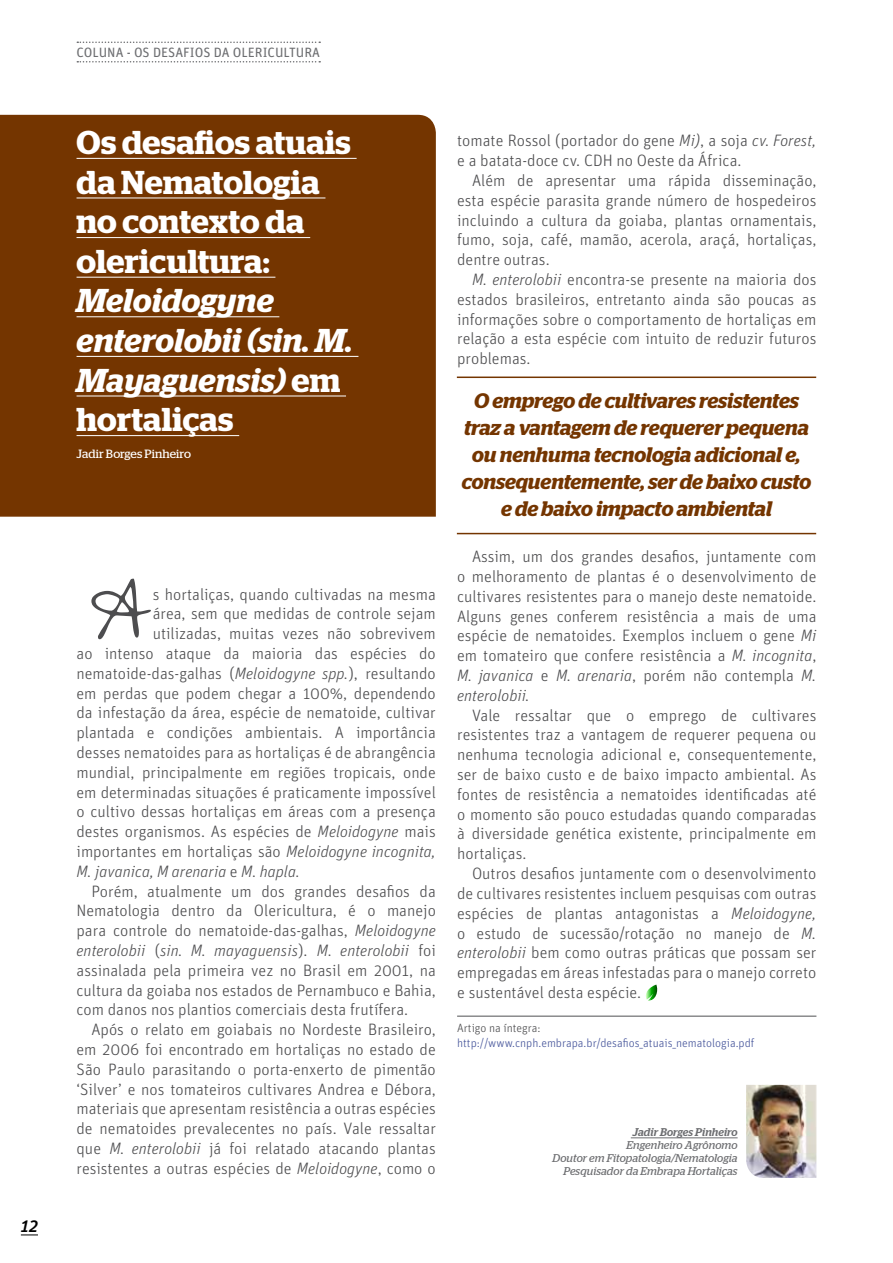
<style>
.page{position:relative;width:893px;height:1263px;background:#fff}
.page>*{position:absolute;margin:0;border:0;box-sizing:border-box;transform-origin:0 0}
.t1{font:71.85px "Zeyada";color:#4d4d4f}
.t2{font:600 33px/39.6px "Stag";letter-spacing:.01em;color:#fff}
.t3{font:italic 600 33px/39.6px "Stag";letter-spacing:.005em;color:#fff}
.t4{font:italic 600 21px/27px "Stag";letter-spacing:-.005em;color:#743500;text-align:center}
.t5{font:italic 500 18px "Unit Pro";color:#000}
.t6{font:300 16.5px/19.8px "Unit Pro";color:#4d4d4f;text-align:justify}
.t7{font:italic 300 16.5px "Unit Pro";color:#4d4d4f}
.t8{font:13.5px "Unit Pro";color:#6d6e71}
.t9{font:300 12px "Unit Pro";color:#45549a}
.t10{font:12px "Stag";letter-spacing:.01em;color:#fff}
.t11{font:300 12px "Unit Pro";color:#4d4d4f}
.t12{font:italic 11.25px/12.9px "Stag";letter-spacing:.01em;color:#6d6e71;text-align:right}
.t13{font:italic 500 11.25px "Stag";letter-spacing:.005em;color:#6d6e71}
.s1{font-style:normal}
.s2{font-style:italic}
</style>
<div class="page">
<svg style="left:21px;top:1235px;width:17px;height:1px"></svg>
<hr style="left:631px;top:1137px;width:107px;height:1px;background:#6d6e71">
<img style="left:746px;top:1085px;width:70px;height:93px">
<svg style="left:77px;top:61px;width:243px;height:2px"></svg>
<svg style="left:77px;top:42px;width:243px;height:1px"></svg>
<svg style="left:646px;top:984px;width:12px;height:17px"></svg>
<div style="left:0;top:115px;width:436px;height:402px;background:#743500"></div>
<hr style="left:77px;top:158px;width:280px;height:1px;background:#fff">
<hr style="left:77px;top:198px;width:248px;height:1px;background:#fff">
<hr style="left:77px;top:237px;width:233px;height:1px;background:#fff">
<hr style="left:77px;top:277px;width:198px;height:1px;background:#fff">
<hr style="left:77px;top:316px;width:202px;height:1px;background:#fff">
<hr style="left:77px;top:356px;width:281px;height:1px;background:#fff">
<hr style="left:77px;top:396px;width:269px;height:1px;background:#fff">
<hr style="left:77px;top:435px;width:162px;height:1px;background:#fff">
<hr style="left:457px;top:376px;width:359px;height:2px;background:#743500">
<hr style="left:457px;top:533px;width:359px;height:1px;background:#743500">
<hr style="left:457px;top:1015px;width:359px;height:2px;background:#636466">
<p class="t5" style="left:21px;top:1215px;width:19px">12</p>
<p class="t8" style="left:77px;top:44px;width:245px">COLUNA - OS DESAFIOS DA OLERICULTURA</p>
<h2 class="t2" style="left:77px;top:122px;width:276px">Os desafios atuais da Nematologia no contexto da olericultura:</h2>
<h2 class="t3" style="left:77px;top:281px;width:278px">Meloidogyne enterolobii (sin. M.<br>Mayaguensis) <span class="s1">em hortaliças</span></h2>
<p class="t10" style="left:77px;top:447px;width:116px">Jadir Borges Pinheiro</p>
<h1 class="t1" style="left:90px;top:572px;width:64px">A</h1>
<p class="t6" style="left:153px;top:584px;width:285px">s hortaliças, quando cultivadas na mesma</p>
<p class="t6" style="left:153px;top:604px;width:285px">área, sem que medidas de controle sejam</p>
<p class="t6" style="left:153px;top:624px;width:285px">utilizadas, muitas vezes não sobrevivem</p>
<p class="t6" style="left:77px;top:643px;width:361px">ao intenso ataque da maioria das espécies do</p>
<p class="t6" style="left:77px;top:663px;width:361px">nematoide-das-galhas (<span class="s2">Meloidogyne spp.</span>), resultando</p>
<p class="t6" style="left:77px;top:683px;width:361px">em perdas que podem chegar a 100%, dependendo</p>
<p class="t6" style="left:77px;top:703px;width:361px">da infestação da área, espécie de nematoide, cultivar</p>
<p class="t6" style="left:77px;top:723px;width:361px">plantada e condições ambientais. A importância</p>
<p class="t6" style="left:77px;top:742px;width:361px">desses nematoides para as hortaliças é de abrangência</p>
<p class="t6" style="left:77px;top:762px;width:361px">mundial, principalmente em regiões tropicais, onde</p>
<p class="t6" style="left:77px;top:782px;width:361px">em determinadas situações é praticamente impossível</p>
<p class="t6" style="left:77px;top:802px;width:361px">o cultivo dessas hortaliças em áreas com a presença</p>
<p class="t6" style="left:77px;top:822px;width:361px">destes organismos. As espécies de <span class="s2">Meloidogyne</span> mais</p>
<p class="t6" style="left:77px;top:841px;width:361px">importantes em hortaliças são <span class="s2">Meloidogyne incognita,</span></p>
<p class="t7" style="left:77px;top:861px;width:225px">M. javanica, M arenaria <span class="s1">e</span> M. hapla.</p>
<p class="t6" style="left:91px;top:881px;width:346px">Porém, atualmente um dos grandes desafios da</p>
<p class="t6" style="left:77px;top:901px;width:361px">Nematologia dentro da Olericultura, é o manejo</p>
<p class="t6" style="left:77px;top:921px;width:361px">para controle do nematoide-das-galhas, <span class="s2">Meloidogyne</span></p>
<p class="t7" style="left:77px;top:941px;width:361px">enterolobii <span class="s1">(</span>sin. M. mayaguensis<span class="s1">).</span> M. enterolobii <span class="s1">foi</span></p>
<p class="t6" style="left:77px;top:960px;width:361px">assinalada pela primeira vez no Brasil em 2001, na</p>
<p class="t6" style="left:77px;top:980px;width:361px">cultura da goiaba nos estados de Pernambuco e Bahia,</p>
<p class="t6" style="left:77px;top:1000px;width:333px">com danos nos plantios comerciais desta frutífera.</p>
<p class="t6" style="left:91px;top:1020px;width:346px">Após o relato em goiabais no Nordeste Brasileiro,</p>
<p class="t6" style="left:77px;top:1039px;width:361px">em 2006 foi encontrado em hortaliças no estado de</p>
<p class="t6" style="left:77px;top:1059px;width:361px">São Paulo parasitando o porta-enxerto de pimentão</p>
<p class="t6" style="left:77px;top:1079px;width:361px">‘Silver’ e nos tomateiros cultivares Andrea e Débora,</p>
<p class="t6" style="left:77px;top:1099px;width:361px">materiais que apresentam resistência a outras espécies</p>
<p class="t6" style="left:77px;top:1119px;width:361px">de nematoides prevalecentes no país. Vale ressaltar</p>
<p class="t6" style="left:77px;top:1138px;width:361px">que <span class="s2">M. enterolobii</span> já foi relatado atacando plantas</p>
<p class="t6" style="left:77px;top:1158px;width:361px">resistentes a outras espécies de <span class="s2">Meloidogyne</span>, como o</p>
<p class="t6" style="left:457px;top:131px;width:361px">tomate Rossol (portador do gene <span class="s2">Mi)</span>, a soja <span class="s2">cv. Forest, </span>e a batata-doce cv. CDH no Oeste da África.</p>
<p class="t6" style="left:457px;top:170px;width:361px;text-indent:15px">Além de apresentar uma rápida disseminação, esta espécie parasita grande número de hospedeiros incluindo a cultura da goiaba, plantas ornamentais, fumo, soja, café, mamão, acerola, araçá, hortaliças, dentre outras.</p>
<p class="t6" style="left:457px;top:269px;width:361px;text-indent:15px"><span class="s2">M. enterolobii</span> encontra-se presente na maioria dos estados brasileiros, entretanto ainda são poucas as informações sobre o comportamento de hortaliças em relação a esta espécie com intuito de reduzir futuros problemas.</p>
<p class="t4" style="left:462px;top:387px;width:351px">O emprego de cultivares resistentes traz a vantagem de requerer pequena ou nenhuma tecnologia adicional e, consequentemente, ser de baixo custo e de baixo impacto ambiental</p>
<p class="t6" style="left:457px;top:547px;width:361px;text-indent:15px">Assim, um dos grandes desafios, juntamente com o melhoramento de plantas é o desenvolvimento de cultivares resistentes para o manejo deste nematoide.<br>Alguns genes conferem resistência a mais de uma espécie de nematoides. Exemplos incluem o gene <span class="s2">Mi </span>em tomateiro que confere resistência a <span class="s2">M. incognita</span>, <span class="s2">M. javanica</span> e <span class="s2">M. arenaria</span>, porém não contempla <span class="s2">M. enterolobii.</span></p>
<p class="t6" style="left:457px;top:705px;width:361px;text-indent:15px">Vale ressaltar que o emprego de cultivares resistentes traz a vantagem de requerer pequena ou nenhuma tecnologia adicional e, consequentemente, ser de baixo custo e de baixo impacto ambiental. As fontes de resistência a nematoides identificadas até o momento são pouco estudadas quando comparadas à diversidade genética existente, principalmente em hortaliças.</p>
<p class="t6" style="left:457px;top:863px;width:361px;text-indent:15px">Outros desafios juntamente com o desenvolvimento de cultivares resistentes incluem pesquisas com outras espécies de plantas antagonistas a <span class="s2">Meloidogyne, </span>o estudo de sucessão/rotação no manejo de <span class="s2">M. enterolobii</span> bem como outras práticas que possam ser empregadas em áreas infestadas para o manejo correto e sustentável desta espécie.</p>
<p class="t11" style="left:457px;top:1021px;width:85px">Artigo na íntegra:</p>
<p class="t9" style="left:457px;top:1035px;width:299px">http://www.cnph.embrapa.br/desafios_atuais_nematologia.pdf</p>
<p class="t13" style="left:633px;top:1126px;width:106px">Jadir Borges Pinheiro</p>
<p class="t12" style="left:552px;top:1139px;width:187px">Engenheiro Agrônomo<br>Doutor em Fitopatologia/Nematologia<br>Pesquisador da Embrapa Hortaliças</p>
</div>
